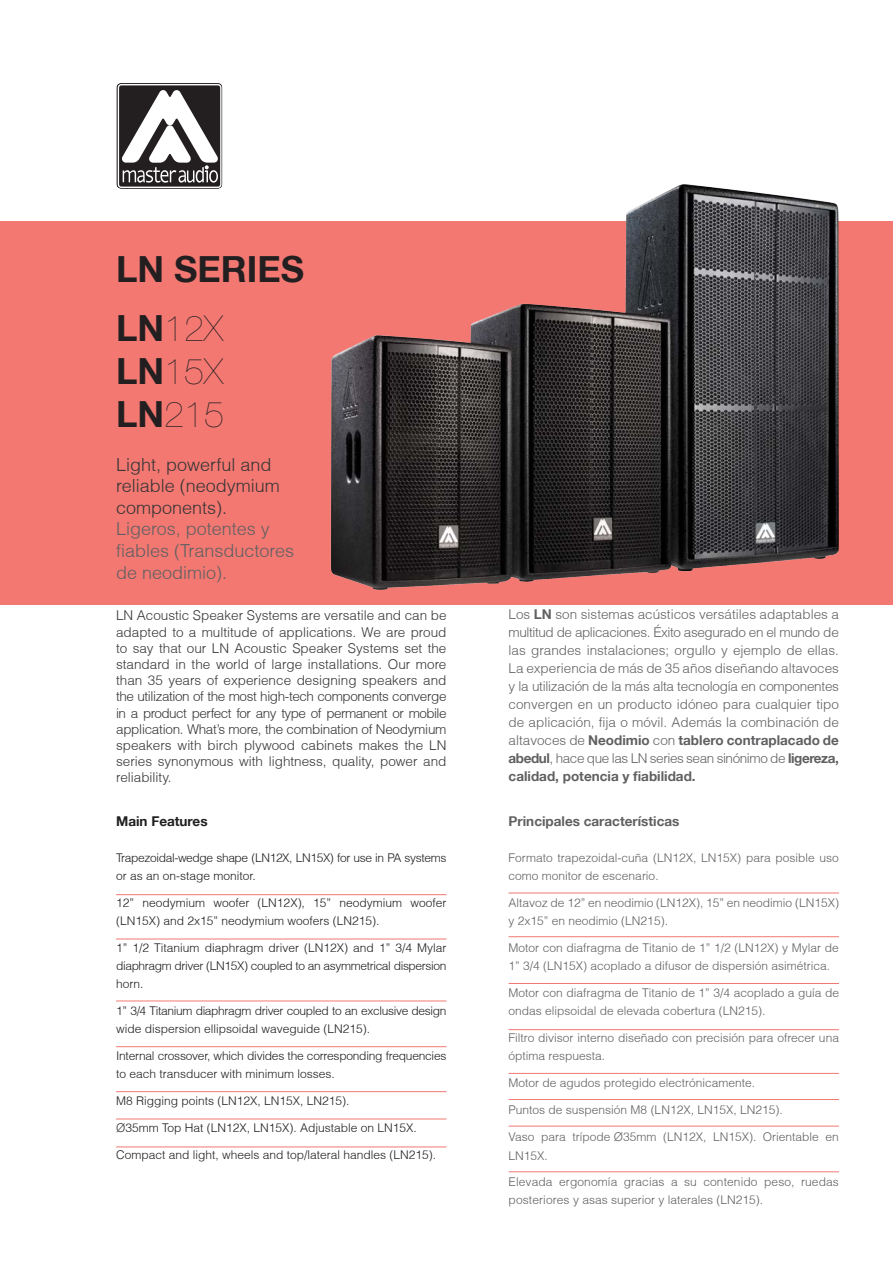
<style>
.page{position:relative;width:893px;height:1263px;background:#fff}
.page>*{position:absolute;margin:0;border:0;box-sizing:border-box;transform-origin:0 0}
.Paragraph_Style_10{font:200 36px "Helvetica Neue";color:#231f20}
.Paragraph_Style_19{font:700 36px "Helvetica 75";color:#231f20}
.Paragraph_Style_93{font:200 36px "Helvetica Neue";color:#231f20}
.Paragraph_Style_4{font:300 18px/21.6px "Helvetica";color:#606062}
.Paragraph_Style_93-2{font:300 18px/21.6px "Helvetica";color:#373435}
.Paragraph_Style_4-2{font:300 13.5px/16.2px "Helvetica";color:#373435;text-align:justify}
.Paragraph_Style_4-3{font:300 13.5px/18px "Helvetica";letter-spacing:-.03em;color:#606062;text-align:justify}
.Paragraph_Style_2{font:700 13.5px "Helvetica 75";color:#606062}
.Paragraph_Style_2-2{font:700 13.5px "Helvetica 75";color:#201e1e}
.Paragraph_Style_4-4{font:300 12px/18px "Helvetica";color:#606062}
.Paragraph_Style_4-5{font:300 12px/18px "Helvetica";color:#201e1e}
.Paragraph_Style_4-6{font:300 12px/18px "Helvetica";letter-spacing:-.03em;color:#201e1e}
.Paragraph_Style_4-7{font:300 12px "Helvetica";letter-spacing:-.02em;color:#201e1e}
.Paragraph_Style_6{font:300 12px "Helvetica";color:#606062}
.s1{font-family:"Helvetica 75";font-weight:700}
.s2{color:#373435}
</style>
<div class="page">
<hr style="left:509px;top:892px;width:330px;height:1px;background:#f37872">
<hr style="left:509px;top:936px;width:330px;height:1px;background:#f37872">
<hr style="left:509px;top:983px;width:330px;height:1px;background:#f37872">
<hr style="left:509px;top:1029px;width:330px;height:1px;background:#f37872">
<hr style="left:509px;top:1073px;width:330px;height:1px;background:#f37872">
<hr style="left:509px;top:1099px;width:330px;height:1px;background:#f37872">
<hr style="left:509px;top:1126px;width:330px;height:1px;background:#f37872">
<div style="left:0;top:221px;width:893px;height:383px;background:#f37872"></div>
<svg style="left:117px;top:83px;width:105px;height:106px"></svg>
<img style="left:330px;top:185px;width:509px;height:405px">
<hr style="left:116px;top:894px;width:330px;height:1px;background:#f37872">
<hr style="left:116px;top:939px;width:330px;height:1px;background:#f37872">
<hr style="left:116px;top:1000px;width:330px;height:1px;background:#f37872">
<hr style="left:116px;top:1046px;width:330px;height:1px;background:#f37872">
<hr style="left:116px;top:1091px;width:330px;height:1px;background:#f37872">
<hr style="left:116px;top:1118px;width:330px;height:1px;background:#f37872">
<hr style="left:509px;top:1171px;width:330px;height:1px;background:#f37872">
<hr style="left:116px;top:1146px;width:330px;height:1px;background:#f37872">
<p class="Paragraph_Style_19" style="left:116px;top:247px;width:190px">LN SERIES</p>
<p class="Paragraph_Style_10" style="left:116px;top:307px;width:108px"><span class="s1">LN</span>12X</p>
<p class="Paragraph_Style_10" style="left:116px;top:351px;width:108px"><span class="s1">LN</span>15X</p>
<p class="Paragraph_Style_93" style="left:116px;top:394px;width:110px"><span class="s1">LN</span>215</p>
<p class="Paragraph_Style_93-2" style="left:116px;top:453px;width:165px">Light, powerful and reliable (neodymium components).</p>
<p class="Paragraph_Style_4" style="left:116px;top:518px;width:155px">Ligeros, potentes y</p>
<p class="Paragraph_Style_4" style="left:116px;top:540px;width:180px">fiables (Transductores de neodimio).</p>
<p class="Paragraph_Style_4-2" style="left:116px;top:607px;width:332px">LN Acoustic Speaker Systems are versatile and can be adapted to a multitude of applications. We are proud to say that our LN Acoustic Speaker Systems set the standard in the world of large installations. Our more than 35 years of experience designing speakers and the utilization of the most high-tech components converge in a product perfect for any type of permanent or mobile application. What’s more, the combination of Neodymium speakers with birch plywood cabinets makes the LN series synonymous with lightness, quality, power and reliability.</p>
<p class="Paragraph_Style_4-3" style="left:509px;top:605px;width:332px">Los <span class="s1">LN</span> son sistemas acústicos versátiles adaptables a multitud de aplicaciones. Éxito asegurado en el mundo de las grandes instalaciones; orgullo y ejemplo de ellas.<br>La experiencia de más de 35 años diseñando altavoces y la utilización de la más alta tecnología en componentes convergen en un producto idóneo para cualquier tipo de aplicación, fija o móvil. Además la combinación de altavoces de <span class="s1">Neodimio</span> con <span class="s1">tablero contraplacado de abedul</span>, hace que las LN series sean sinónimo de <span class="s1">ligereza, calidad, potencia y fiabilidad.</span></p>
<p class="Paragraph_Style_2" style="left:509px;top:813px;width:172px">Principales características</p>
<p class="Paragraph_Style_4-4" style="left:509px;top:849px;width:332px">Formato trapezoidal-cuña (LN12X, LN15X) para posible uso como monitor de escenario.</p>
<p class="Paragraph_Style_2-2" style="left:116px;top:813px;width:93px">Main Features</p>
<p class="Paragraph_Style_4-6" style="left:116px;top:848px;width:332px">Trapezoidal-wedge shape (LN12X, LN15X) for use in PA systems or as an on-stage monitor.</p>
<p class="Paragraph_Style_4-5" style="left:116px;top:894px;width:332px">12” neodymium woofer (LN12X), 15” neodymium woofer (LN15X) and 2x15” neodymium woofers (LN215).</p>
<p class="Paragraph_Style_4-5" style="left:116px;top:939px;width:332px;text-align:justify">1” 1/2 Titanium diaphragm driver (LN12X) and 1” 3/4 Mylar diaphragm driver (LN15X) coupled to an asymmetrical dispersion horn.</p>
<p class="Paragraph_Style_4-4" style="left:509px;top:893px;width:332px">Altavoz de 12” en neodimio (LN12X), 15” en neodimio (LN15X) y 2x15” en neodimio (LN215).</p>
<p class="Paragraph_Style_4-4" style="left:509px;top:938px;width:332px">Motor con diafragma de Titanio de 1” 1/2 (LN12X) y Mylar de<br>1” 3/4 (LN15X) acoplado a difusor de dispersión asimétrica.</p>
<p class="Paragraph_Style_4-4" style="left:509px;top:983px;width:332px">Motor con diafragma de Titanio de 1” 3/4 acoplado a guía de</p>
<p class="Paragraph_Style_4-6" style="left:116px;top:1002px;width:332px">1” 3/4 Titanium diaphragm driver coupled to an exclusive design</p>
<p class="Paragraph_Style_4-4" style="left:509px;top:1001px;width:258px">ondas elipsoidal de elevada cobertura (LN215).</p>
<p class="Paragraph_Style_4-5" style="left:116px;top:1020px;width:256px">wide dispersion ellipsoidal waveguide (LN215).</p>
<p class="Paragraph_Style_4-4" style="left:509px;top:1028px;width:332px">Filtro divisor interno diseñado con precisión para ofrecer una</p>
<p class="Paragraph_Style_4-7" style="left:116px;top:1048px;width:332px">Internal crossover, which divides the corresponding frequencies</p>
<p class="Paragraph_Style_4-4" style="left:509px;top:1046px;width:98px">óptima respuesta.</p>
<p class="Paragraph_Style_4-5" style="left:116px;top:1065px;width:220px">to each transducer with minimum losses.</p>
<p class="Paragraph_Style_4-4" style="left:509px;top:1073px;width:248px">Motor de agudos protegido electrónicamente.</p>
<p class="Paragraph_Style_4-5" style="left:116px;top:1092px;width:235px">M8 Rigging points (LN12X, LN15X, LN215).</p>
<p class="Paragraph_Style_4-4" style="left:509px;top:1100px;width:276px">Puntos de suspensión M8 (LN12X, LN15X, LN215).</p>
<p class="Paragraph_Style_4-5" style="left:116px;top:1119px;width:302px"><span class="s2">Ø</span>35mm Top Hat (LN12X, LN15X). Adjustable on LN15X.</p>
<p class="Paragraph_Style_6" style="left:509px;top:1129px;width:332px">Vaso para trípode Ø35mm (LN12X, LN15X). Orientable en</p>
<p class="Paragraph_Style_4-5" style="left:116px;top:1146px;width:322px">Compact and light, wheels and top/lateral handles (LN215).</p>
<p class="Paragraph_Style_4-4" style="left:509px;top:1146px;width:41px">LN15X.</p>
<p class="Paragraph_Style_4-4" style="left:509px;top:1172px;width:332px">Elevada ergonomía gracias a su contenido peso, ruedas posteriores y asas superior y laterales (LN215).</p>
</div>
